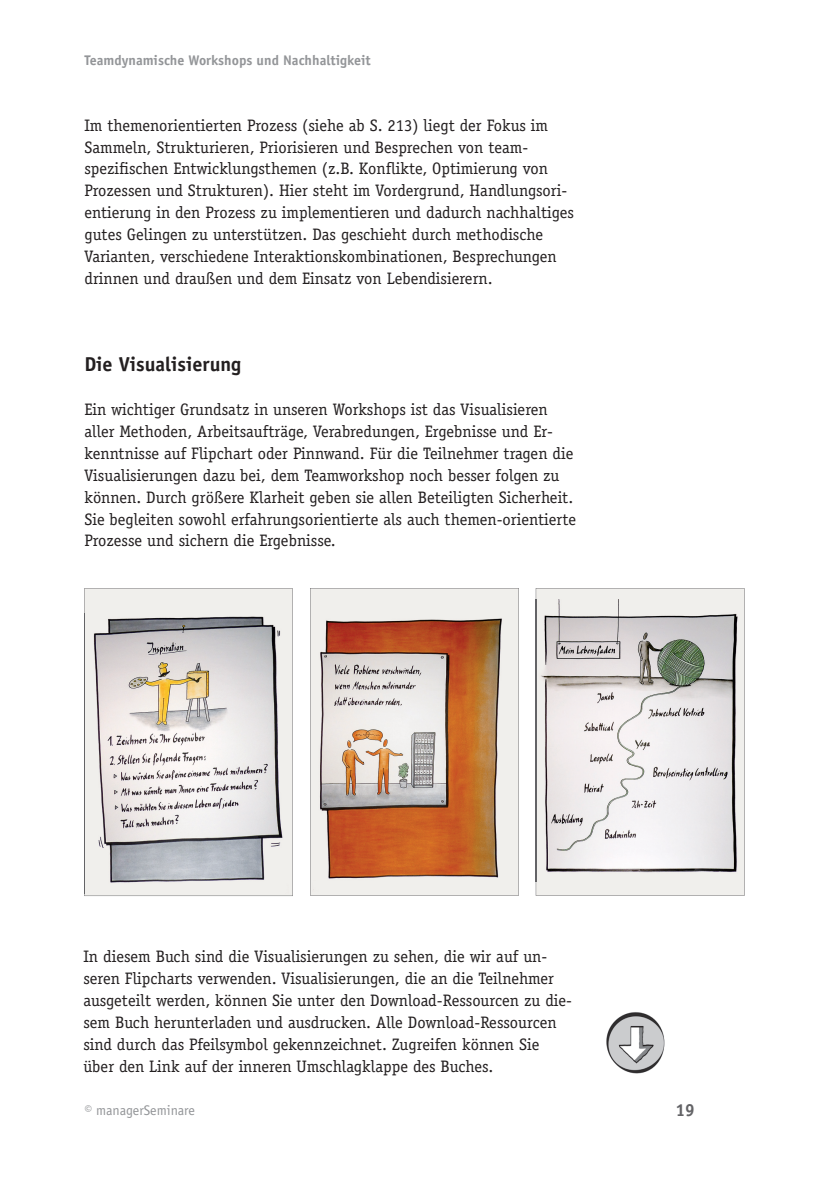
<style>
.page{position:relative;width:819px;height:1181px;background:#fff}
.page>*{position:absolute;margin:0;border:0;box-sizing:border-box;transform-origin:0 0}
.t1{font:700 20.12px "Officina Sans";color:#231f20}
.t2{font:700 17.5px "Officina Sans";color:#636366}
.t3{font:16.62px/21.9px "Officina Serif";color:#231f20}
.t4{font:700 14px "Officina Sans";color:#939598}
.t5{font:14px "Officina Sans";color:#939598}
</style>
<div class="page">
<img style="left:606px;top:1012px;width:59px;height:62px">
<svg style="left:84px;top:588px;width:209px;height:308px;fill:#f0efec"></svg>
<img style="left:84px;top:613px;width:205px;height:280px">
<div style="left:535px;top:588px;width:209px;height:308px;background:#f0efec"></div>
<img style="left:535px;top:599px;width:203px;height:282px">
<svg style="left:310px;top:588px;width:209px;height:307px;fill:#f0efec"></svg>
<img style="left:312px;top:609px;width:199px;height:283px">
<p class="t4" style="left:84px;top:52px;width:288px">Teamdynamische Workshops und Nachhaltigkeit</p>
<p class="t3" style="left:84px;top:114px;width:491px">Im themenorientierten Prozess (siehe ab S. 213) liegt der Fokus im Sammeln, Strukturieren, Priorisieren und Besprechen von team&shy;spezifischen Entwicklungsthemen (z.B. Konflikte, Optimierung von Prozessen und Strukturen). Hier steht im Vordergrund, Handlungsori&shy;entierung in den Prozess zu implementieren und dadurch nachhaltiges gutes Gelingen zu unterstützen. Das geschieht durch methodische Varianten, verschiedene Interaktionskombinationen, Besprechungen drinnen und draußen und dem Einsatz von Lebendisierern.</p>
<p class="t1" style="left:84px;top:352px;width:158px">Die Visualisierung</p>
<p class="t3" style="left:84px;top:399px;width:493px">Ein wichtiger Grundsatz in unseren Workshops ist das Visualisieren aller Methoden, Arbeitsaufträge, Verabredungen, Ergebnisse und Er&shy;kenntnisse auf Flipchart oder Pinnwand. Für die Teilnehmer tragen die Visualisierungen dazu bei, dem Teamworkshop noch besser folgen zu können. Durch größere Klarheit geben sie allen Beteiligten Sicherheit.<br>Sie begleiten sowohl erfahrungsorientierte als auch themen-orientierte Prozesse und sichern die Ergebnisse.</p>
<p class="t3" style="left:83px;top:945px;width:490px">In diesem Buch sind die Visualisierungen zu sehen, die wir auf un&shy;seren Flipcharts verwenden. Visualisierungen, die an die Teilnehmer ausgeteilt werden, können Sie unter den Download-Ressourcen zu die&shy;sem Buch herunterladen und ausdrucken. Alle Download-Ressourcen sind durch das Pfeilsymbol gekennzeichnet. Zugreifen können Sie über den Link auf der inneren Umschlagklappe des Buches.</p>
<p class="t5" style="left:84px;top:1102px;width:112px">© managerSeminare</p>
<p class="t2" style="left:675px;top:1099px;width:21px">19</p>
</div>
